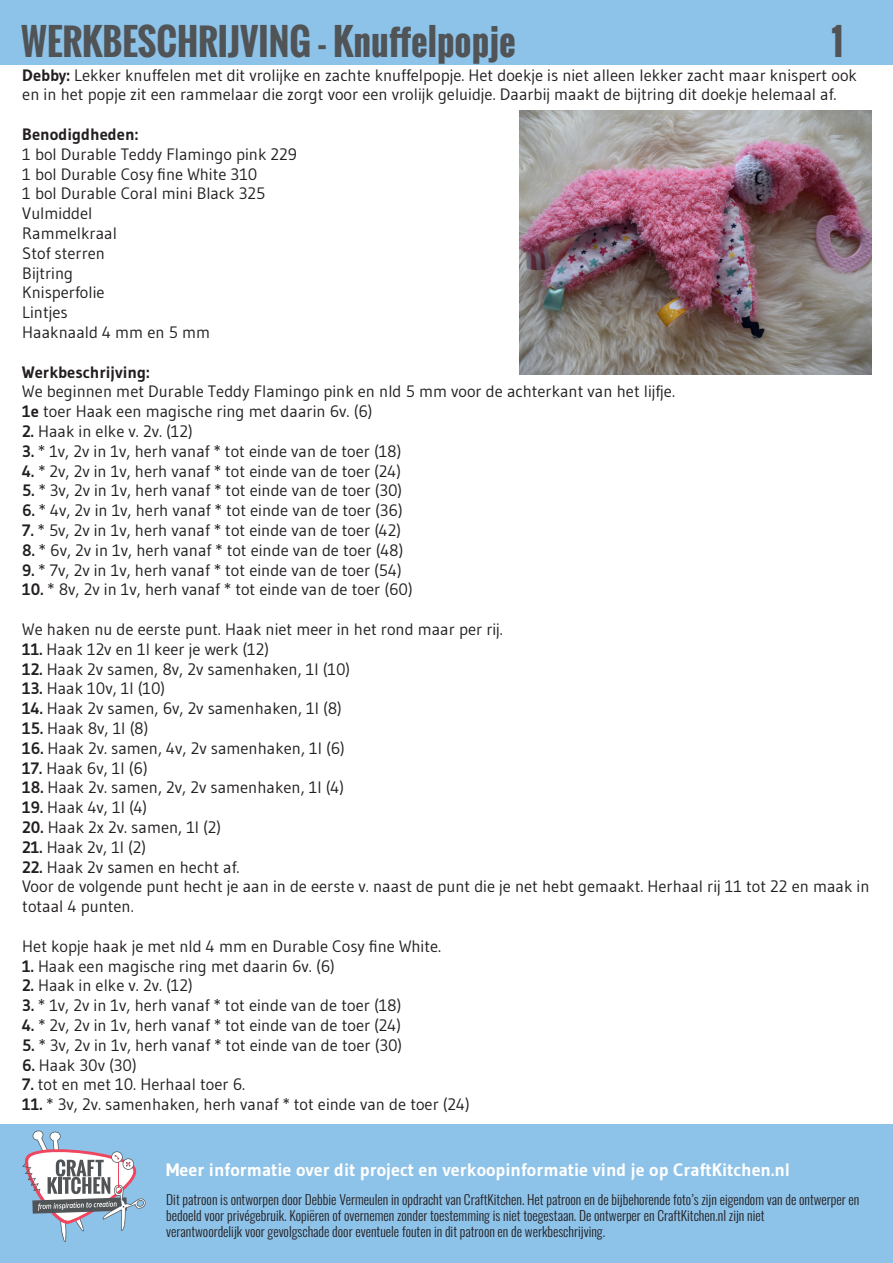
<style>
.page{position:relative;width:893px;height:1263px;background:#fff}
.page>*{position:absolute;margin:0;border:0;box-sizing:border-box;transform-origin:0 0}
.t1{font:700 36px "Oswald";color:#515456}
.t2{font:700 18px "Gudea";color:#fff}
.t3{font:16.5px/19.8px "Gudea";color:#231f20}
.t4{font:700 16.5px "Gudea";color:#231f20}
.t5{font:300 13.5px/16.2px "Oswald";color:#231f20}
.s1{font-weight:700}
</style>
<div class="page">
<div style="left:0;top:1125px;width:893px;height:138px;background:#8dc2e9"></div>
<div style="left:0;top:0;width:893px;height:64px;background:#8dc2e9"></div>
<svg style="left:22px;top:1130px;width:124px;height:112px"></svg>
<img style="left:519px;top:111px;width:353px;height:263px">
<p class="t1" style="left:21px;top:14px;width:496px">WERKBESCHRIJVING - Knuffelpopje</p>
<p class="t1" style="left:831px;top:14px;width:13px">1</p>
<p class="t3" style="left:22px;top:65px;width:836px"><span class="s1">Debby:</span> Lekker knuffelen met dit vrolijke en zachte knuffelpopje. Het doekje is niet alleen lekker zacht maar knispert ook en in het popje zit een rammelaar die zorgt voor een vrolijk geluidje. Daarbij maakt de bijtring dit doekje helemaal af.</p>
<p class="t4" style="left:22px;top:124px;width:117px">Benodigdheden:</p>
<p class="t3" style="left:22px;top:144px;width:276px">1 bol Durable Teddy Flamingo pink 229</p>
<p class="t3" style="left:22px;top:164px;width:237px">1 bol Durable Cosy fine White 310</p>
<p class="t3" style="left:22px;top:183px;width:245px">1 bol Durable Coral mini Black 325</p>
<p class="t3" style="left:22px;top:203px;width:72px">Vulmiddel</p>
<p class="t3" style="left:22px;top:223px;width:96px">Rammelkraal</p>
<p class="t3" style="left:22px;top:243px;width:84px">Stof sterren</p>
<p class="t3" style="left:22px;top:263px;width:52px">Bijtring</p>
<p class="t3" style="left:22px;top:282px;width:84px">Knisperfolie</p>
<p class="t3" style="left:22px;top:302px;width:47px">Lintjes</p>
<p class="t3" style="left:22px;top:322px;width:189px">Haaknaald 4 mm en 5 mm</p>
<p class="t4" style="left:22px;top:361px;width:129px">Werkbeschrijving:</p>
<p class="t3" style="left:22px;top:381px;width:654px">We beginnen met Durable Teddy Flamingo pink en nld 5 mm voor de achterkant van het lijfje.</p>
<p class="t3" style="left:22px;top:401px;width:352px"><span class="s1">1e</span> toer Haak een magische ring met daarin 6v. (6)</p>
<p class="t3" style="left:22px;top:421px;width:172px"><span class="s1">2.</span> Haak in elke v. 2v. (12)</p>
<p class="t3" style="left:22px;top:441px;width:381px"><span class="s1">3.</span> * 1v, 2v in 1v, herh vanaf * tot einde van de toer (18)</p>
<p class="t3" style="left:22px;top:461px;width:380px"><span class="s1">4.</span> * 2v, 2v in 1v, herh vanaf * tot einde van de toer (24)</p>
<p class="t3" style="left:22px;top:480px;width:381px"><span class="s1">5.</span> * 3v, 2v in 1v, herh vanaf * tot einde van de toer (30)</p>
<p class="t3" style="left:22px;top:500px;width:382px"><span class="s1">6.</span> * 4v, 2v in 1v, herh vanaf * tot einde van de toer (36)</p>
<p class="t3" style="left:22px;top:520px;width:380px"><span class="s1">7.</span> * 5v, 2v in 1v, herh vanaf * tot einde van de toer (42)</p>
<p class="t3" style="left:22px;top:540px;width:383px"><span class="s1">8.</span> * 6v, 2v in 1v, herh vanaf * tot einde van de toer (48)</p>
<p class="t3" style="left:22px;top:560px;width:381px"><span class="s1">9.</span> * 7v, 2v in 1v, herh vanaf * tot einde van de toer (54)</p>
<p class="t3" style="left:22px;top:579px;width:392px"><span class="s1">10.</span> * 8v, 2v in 1v, herh vanaf * tot einde van de toer (60)</p>
<p class="t3" style="left:22px;top:619px;width:482px">We haken nu de eerste punt. Haak niet meer in het rond maar per rij.</p>
<p class="t3" style="left:22px;top:639px;width:248px"><span class="s1">11.</span> Haak 12v en 1l keer je werk (12)</p>
<p class="t3" style="left:22px;top:659px;width:329px"><span class="s1">12.</span> Haak 2v samen, 8v, 2v samenhaken, 1l (10)</p>
<p class="t3" style="left:22px;top:678px;width:144px"><span class="s1">13.</span> Haak 10v, 1l (10)</p>
<p class="t3" style="left:22px;top:698px;width:321px"><span class="s1">14.</span> Haak 2v samen, 6v, 2v samenhaken, 1l (8)</p>
<p class="t3" style="left:22px;top:718px;width:128px"><span class="s1">15.</span> Haak 8v, 1l (8)</p>
<p class="t3" style="left:22px;top:738px;width:324px"><span class="s1">16.</span> Haak 2v. samen, 4v, 2v samenhaken, 1l (6)</p>
<p class="t3" style="left:22px;top:758px;width:127px"><span class="s1">17.</span> Haak 6v, 1l (6)</p>
<p class="t3" style="left:22px;top:777px;width:323px"><span class="s1">18.</span> Haak 2v. samen, 2v, 2v samenhaken, 1l (4)</p>
<p class="t3" style="left:22px;top:797px;width:126px"><span class="s1">19.</span> Haak 4v, 1l (4)</p>
<p class="t3" style="left:22px;top:817px;width:200px"><span class="s1">20.</span> Haak 2x 2v. samen, 1l (2)</p>
<p class="t3" style="left:22px;top:837px;width:125px"><span class="s1">21.</span> Haak 2v, 1l (2)</p>
<p class="t3" style="left:22px;top:857px;width:219px"><span class="s1">22.</span> Haak 2v samen en hecht af.</p>
<p class="t3" style="left:22px;top:876px;width:849px">Voor de volgende punt hecht je aan in de eerste v. naast de punt die je net hebt gemaakt. Herhaal rij 11 tot 22 en maak in totaal 4 punten.</p>
<p class="t3" style="left:22px;top:936px;width:420px">Het kopje haak je met nld 4 mm en Durable Cosy fine White.</p>
<p class="t3" style="left:22px;top:956px;width:314px"><span class="s1">1.</span> Haak een magische ring met daarin 6v. (6)</p>
<p class="t3" style="left:22px;top:975px;width:172px"><span class="s1">2.</span> Haak in elke v. 2v. (12)</p>
<p class="t3" style="left:22px;top:995px;width:381px"><span class="s1">3.</span> * 1v, 2v in 1v, herh vanaf * tot einde van de toer (18)</p>
<p class="t3" style="left:22px;top:1015px;width:380px"><span class="s1">4.</span> * 2v, 2v in 1v, herh vanaf * tot einde van de toer (24)</p>
<p class="t3" style="left:22px;top:1035px;width:381px"><span class="s1">5.</span> * 3v, 2v in 1v, herh vanaf * tot einde van de toer (30)</p>
<p class="t3" style="left:22px;top:1055px;width:116px"><span class="s1">6.</span> Haak 30v (30)</p>
<p class="t3" style="left:22px;top:1074px;width:224px"><span class="s1">7.</span> tot en met 10. Herhaal toer 6.</p>
<p class="t3" style="left:22px;top:1094px;width:449px"><span class="s1">11.</span> * 3v, 2v. samenhaken, herh vanaf * tot einde van de toer (24)</p>
<p class="t2" style="left:166px;top:1159px;width:626px">Meer informatie over dit project en verkoopinformatie vind je op CraftKitchen.nl</p>
<p class="t5" style="left:166px;top:1190px;width:695px">Dit patroon is ontworpen door Debbie Vermeulen in opdracht van CraftKitchen. Het patroon en de bijbehorende foto’s zijn eigendom van de ontwerper en bedoeld voor privégebruik. Kopiëren of overnemen zonder toestemming is niet toegestaan. De ontwerper en CraftKitchen.nl zijn niet</p>
<p class="t5" style="left:166px;top:1222px;width:440px">verantwoordelijk voor gevolgschade door eventuele fouten in dit patroon en de werkbeschrijving.</p>
</div>
